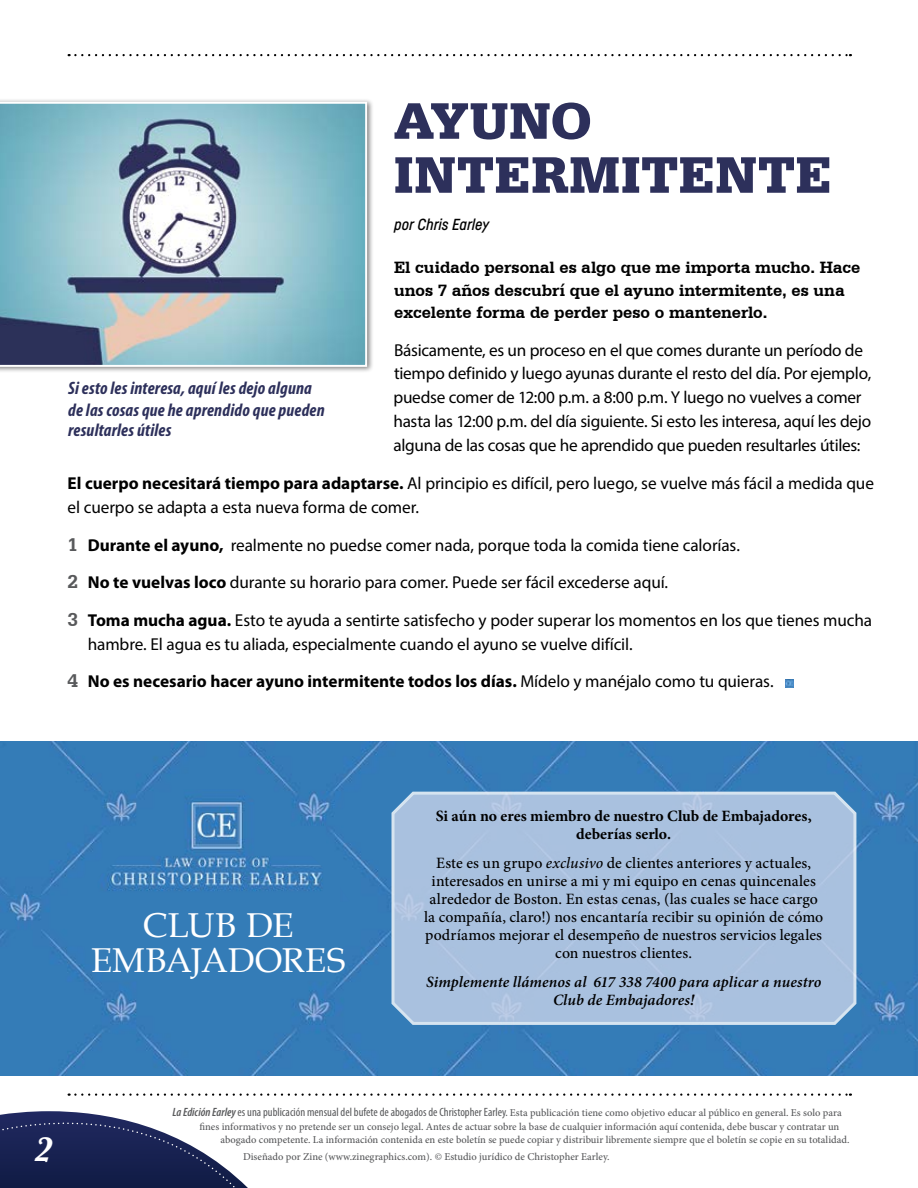
<style>
.page{position:relative;width:918px;height:1188px;background:#fff}
.page>*{position:absolute;margin:0;border:0;box-sizing:border-box;transform-origin:0 0}
.t1{font:900 54px/54px "Serifa BT";letter-spacing:.005em;color:#2d305b}
.t2{font:italic 700 35.25px "Baskerville";color:#fff}
.t3{font:34.5px/34.5px "Book Antiqua";color:#fff;text-align:center}
.t4{font:italic 700 condensed 18px/20.9px "Myriad Pro";letter-spacing:.01em;color:#2d305b}
.t5{font:17.25px/24px "Myriad Pro";letter-spacing:-.01em;color:#000}
.t6{font:700 17.25px/22.5px "Serifa BT";color:#000}
.t7{font:500 15.75px/18px "Minion Pro";letter-spacing:.005em;color:#000;text-align:center}
.t8{font:italic 600 15.75px/18px "Minion Pro";letter-spacing:.005em;color:#000;text-align:center}
.t9{font:700 15.75px/18px "Minion Pro";letter-spacing:-.005em;color:#000;text-align:center}
.t10{font:italic 500 15.75px "Fabrikat";letter-spacing:.005em;color:#000}
.t11{font:500 10.5px "Minion Pro";color:#58595b}
.s1{font-weight:700}
.s2{font-family:"Serifa BT";font-weight:700;font-size:19.5px;color:#58595b}
.s3{font-style:italic}
.s4{font-family:"Myriad Pro";font-weight:600;font-style:italic;font-stretch:condensed;font-size:12px}
.s5{font-family:"Myriad Pro";font-weight:400;font-stretch:condensed;font-size:12px}
</style>
<div class="page">
<svg style="left:0;top:1093px;width:851px;height:95px"></svg>
<svg style="left:69px;top:54px;width:782px;height:2px"></svg>
<div style="left:0;top:741px;width:918px;height:335px;background:#347cb7"></div>
<svg style="left:390px;top:790px;width:468px;height:236px"></svg>
<img style="left:83px;top:789px;width:267px;height:113px">
<svg style="left:786px;top:680px;width:7px;height:7px"></svg>
<div style="left:0;top:98px;width:374px;height:276px;background:#000;opacity:.5"></div>
<svg style="left:0;top:102px;width:367px;height:265px"></svg>
<h1 class="t1" style="left:394px;top:92px;width:439px">AYUNO<br>INTERMITENTE</h1>
<p class="t10" style="left:394px;top:215px;width:97px">por Chris Earley</p>
<p class="t6" style="left:394px;top:256px;width:468px">El cuidado personal es algo que me importa mucho. Hace unos 7 años descubrí que el ayuno intermitente, es una excelente forma de perder peso o mantenerlo.</p>
<p class="t5" style="left:393px;top:337px;width:479px">Básicamente, es un proceso en el que comes durante un período de tiempo definido y luego ayunas durante el resto del día. Por ejemplo, puedse comer de 12:00 p.m. a 8:00 p.m. Y luego no vuelves a comer hasta las 12:00 p.m. del día siguiente. Si esto les interesa, aquí les dejo alguna de las cosas que he aprendido que pueden resultarles útiles:</p>
<p class="t5" style="left:67px;top:471px;width:808px"><span class="s1">El cuerpo necesitará tiempo para adaptarse.</span> Al principio es difícil, pero luego, se vuelve más fácil a medida que el cuerpo se adapta a esta nueva forma de comer.</p>
<p class="t5" style="left:68px;top:526px;width:806px;line-height:37.5px"><span class="s2">1</span> <span class="s1">Durante el ayuno,</span> realmente no puedse comer nada, porque toda la comida tiene calorías.<br><span class="s2">2</span> <span class="s1">No te vuelvas loco</span> durante su horario para comer. Puede ser fácil excederse aquí.<br><span class="s2">3</span> <span class="s1">Toma mucha agua.</span> Esto te ayuda a sentirte satisfecho y poder superar los momentos en los que tienes mucha</p>
<p class="t5" style="left:68px;top:625px;width:708px;line-height:37.5px;text-indent:20px">hambre. El agua es tu aliada, especialmente cuando el ayuno se vuelve difícil.<br><span class="s2">4</span> <span class="s1">No es necesario hacer ayuno intermitente todos los días.</span> Mídelo y manéjalo como tu quieras.</p>
<p class="t4" style="left:68px;top:378px;width:258px">Si esto les interesa, aquí les dejo alguna de las cosas que he aprendido que pueden resultarles útiles</p>
<h2 class="t2" style="left:34px;top:1125px;width:20px">2</h2>
<h3 class="t3" style="left:91px;top:908px;width:256px">CLUB DE<br>EMBAJADORES</h3>
<p class="t9" style="left:436px;top:807px;width:378px">Si aún no eres miembro de nuestro Club de Embajadores, deberías serlo.</p>
<p class="t7" style="left:424px;top:854px;width:401px">Este es un grupo <span class="s3">exclusivo</span> de clientes anteriores y actuales, interesados en unirse a mi y mi equipo en cenas quincenales alrededor de Boston. En estas cenas, (las cuales se hace cargo la compañía, claro!) nos encantaría recibir su opinión de cómo podríamos mejorar el desempeño de nuestros servicios legales con nuestros clientes.</p>
<p class="t8" style="left:426px;top:973px;width:397px">Simplemente llámenos al 617 338 7400 para aplicar a nuestro<br>Club de Embajadores!</p>
<p class="t11" style="left:172px;top:1106px;width:671px"><span class="s4">La Edición Earley</span> <span class="s5">es una publicación mensual del bufete de abogados de Christopher Earley.</span> Esta publicación tiene como objetivo educar al público en general. Es solo para</p>
<p class="t11" style="left:200px;top:1119px;width:641px">fines informativos y no pretende ser un consejo legal. Antes de actuar sobre la base de cualquier información aquí contenida, debe buscar y contratar un</p>
<p class="t11" style="left:221px;top:1133px;width:630px">abogado competente. La información contenida en este boletín se puede copiar y distribuir libremente siempre que el boletín se copie en su totalidad.</p>
<p class="t11" style="left:243px;top:1149px;width:368px">Diseñado por Zine (www.zinegraphics.com). © Estudio jurídico de Christopher Earley.</p>
</div>
